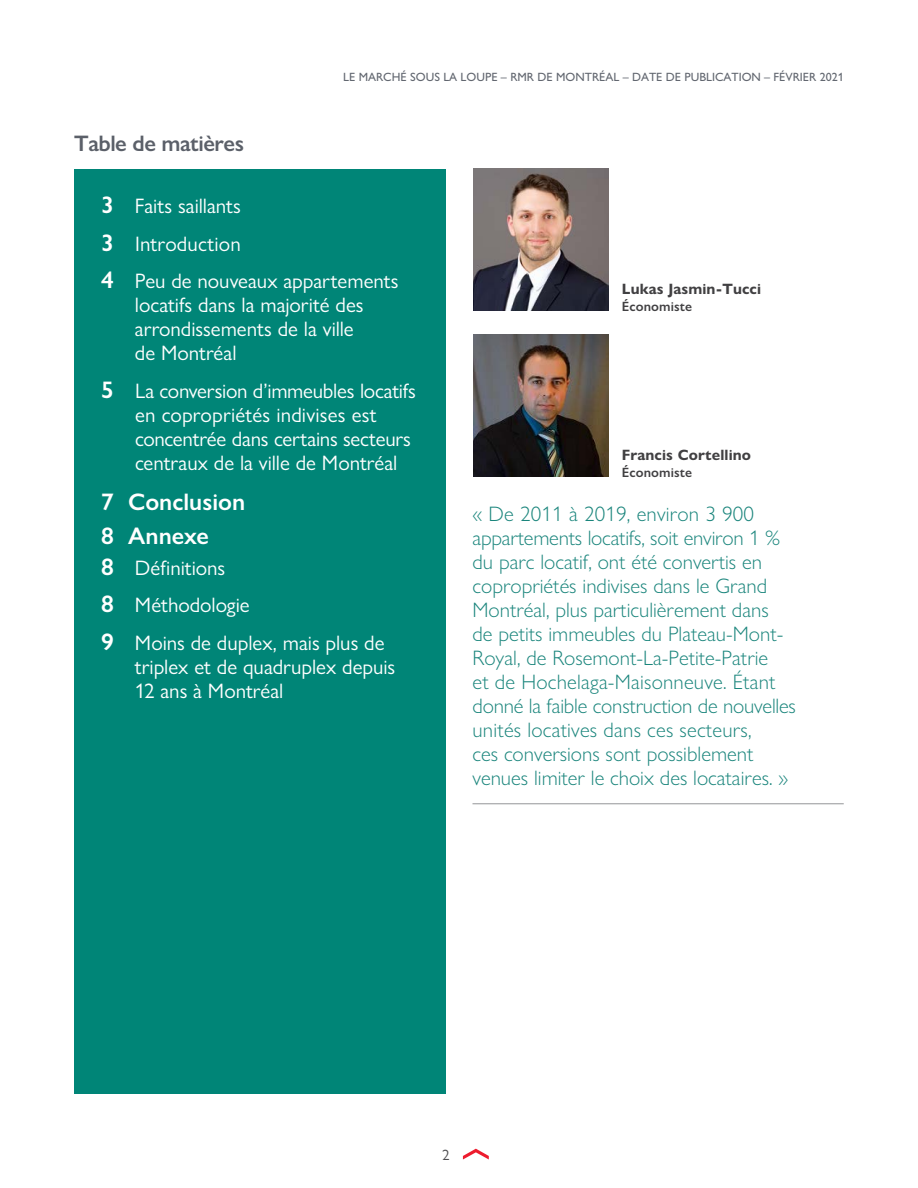
<style>
.page{position:relative;width:918px;height:1188px;background:#fff}
.page>*{position:absolute;margin:0;border:0;box-sizing:border-box;transform-origin:0 0}
.t1{font:600 24px "Gill Sans Nova";color:#fff}
.t2{font:600 22.5px "Gill Sans Nova";letter-spacing:-.02em;color:#5b6069}
.P_Quote{font:300 21px/24px "Gill Sans Nova";color:#1a857c}
.t3{font:21px/24px "Gill Sans Nova";color:#fff}
.P_Author_name{font:700 15px "Gill Sans Nova";letter-spacing:.01em;color:#414042}
.t4{font:15px "Gill Sans Nova";color:#4d4d4f}
.P_Author_name-2{font:600 13.5px "Gill Sans Nova";letter-spacing:.01em;color:#414042}
.t5{font:500 12px "Gill Sans Nova";color:#626770}
.s1{font-weight:600;font-size:24px}
</style>
<div class="page">
<svg style="left:463px;top:1149px;width:26px;height:11px"></svg>
<div style="left:74px;top:169px;width:372px;height:925px;background:#008577"></div>
<img style="left:473px;top:169px;width:135px;height:141px">
<img style="left:473px;top:335px;width:135px;height:142px">
<hr style="left:472px;top:803px;width:372px;height:1px;background:#939598">
<h2 class="t2" style="left:74px;top:130px;width:171px">Table de matières</h2>
<p class="t5" style="left:343px;top:70px;width:502px">LE MARCHÉ SOUS LA LOUPE – RMR DE MONTRÉAL – DATE DE PUBLICATION – FÉVRIER 2021</p>
<p class="t3" style="left:101px;top:194px;width:141px"><span class="s1">3</span> Faits saillants</p>
<p class="t3" style="left:101px;top:231px;width:141px"><span class="s1">3</span> Introduction</p>
<p class="t3" style="left:135px;top:269px;width:265px;text-indent:-34px"><span class="s1">4</span> Peu de nouveaux appartements locatifs dans la majorité des arrondissements de la ville<br>de Montréal</p>
<p class="t3" style="left:135px;top:378px;width:282px;text-indent:-34px"><span class="s1">5</span> La conversion d’immeubles locatifs en copropriétés indivises est concentrée dans certains secteurs centraux de la ville de Montréal</p>
<p class="t1" style="left:101px;top:487px;width:145px">7 Conclusion</p>
<p class="t1" style="left:101px;top:521px;width:109px">8 Annexe</p>
<p class="t3" style="left:101px;top:555px;width:126px"><span class="s1">8</span> Définitions</p>
<p class="t3" style="left:101px;top:593px;width:150px"><span class="s1">8</span> Méthodologie</p>
<p class="t3" style="left:135px;top:630px;width:262px;text-indent:-34px"><span class="s1">9</span> Moins de duplex, mais plus de triplex et de quadruplex depuis<br>12 ans à Montréal</p>
<p class="P_Author_name" style="left:622px;top:280px;width:141px">Lukas Jasmin-Tucci</p>
<p class="P_Author_name-2" style="left:622px;top:298px;width:72px">Économiste</p>
<p class="P_Author_name" style="left:622px;top:446px;width:131px">Francis Cortellino</p>
<p class="P_Author_name-2" style="left:622px;top:464px;width:72px">Économiste</p>
<p class="P_Quote" style="left:472px;top:501px;width:325px">« De 2011 à 2019, environ 3 900 appartements locatifs, soit environ 1 % du parc locatif, ont été convertis en copropriétés indivises dans le Grand Montréal, plus particulièrement dans<br>de petits immeubles du Plateau-Mont-Royal, de Rosemont-La-Petite-Patrie<br>et de Hochelaga-Maisonneuve. Étant donné la faible construction de nouvelles unités locatives dans ces secteurs,<br>ces conversions sont possiblement venues limiter le choix des locataires. »</p>
<p class="t4" style="left:442px;top:1145px;width:9px">2</p>
</div>
